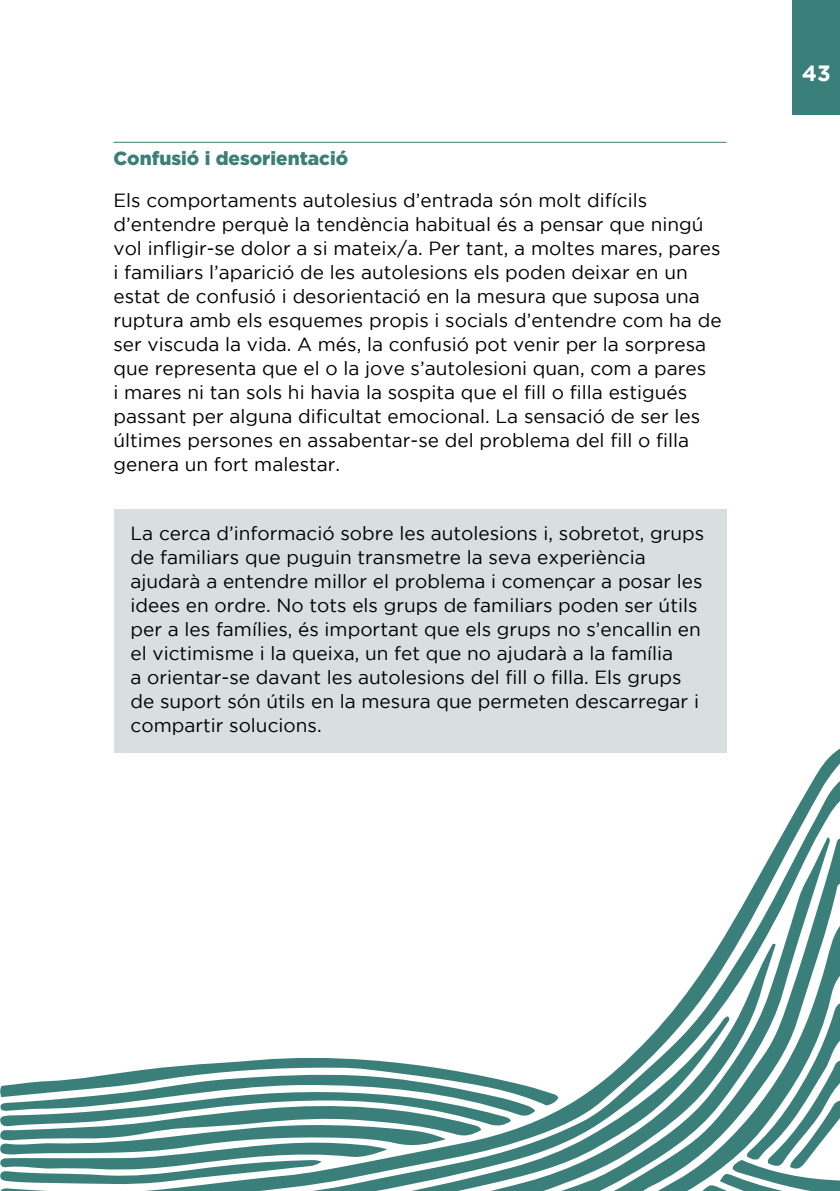
<style>
.page{position:relative;width:840px;height:1191px;background:#fff}
.page>*{position:absolute;margin:0;border:0;box-sizing:border-box;transform-origin:0 0}
.t1{font:700 22px "Gotham";color:#fff}
.t2{font:19px/24px "Gotham";color:#000}
.t3{font:900 19px "Gotham";color:#3b7f7a}
</style>
<div class="page">
<div style="left:792px;top:0;width:47px;height:115px;background:#3b7f7a"></div>
<hr style="left:113px;top:142px;width:613px;height:1px;background:#3b7f7a">
<div style="left:113px;top:509px;width:613px;height:243px;background:#d7e0df"></div>
<svg style="left:780px;top:781px;width:59px;height:57px"></svg>
<svg style="left:730px;top:838px;width:109px;height:88px"></svg>
<svg style="left:720px;top:926px;width:119px;height:77px;fill:#3b7f7a"></svg>
<svg style="left:775px;top:1003px;width:64px;height:188px"></svg>
<svg style="left:668px;top:943px;width:107px;height:248px;fill:#41837e"></svg>
<svg style="left:1px;top:1016px;width:728px;height:175px"></svg>
<svg style="left:0;top:1057px;width:558px;height:129px"></svg>
<p class="t3" style="left:113px;top:146px;width:236px">Confusió i desorientació</p>
<p class="t2" style="left:113px;top:187px;width:609px">Els comportaments autolesius d’entrada són molt difícils d’entendre perquè la tendència habitual és a pensar que ningú vol infligir-se dolor a si mateix/a. Per tant, a moltes mares, pares i familiars l’aparició de les autolesions els poden deixar en un estat de confusió i desorientació en la mesura que suposa una ruptura amb els esquemes propis i socials d’entendre com ha de ser viscuda la vida. A més, la confusió pot venir per la sorpresa que representa que el o la jove s’autolesioni quan, com a pares<br>i mares ni tan sols hi havia la sospita que el fill o filla estigués passant per alguna dificultat emocional. La sensació de ser les últimes persones en assabentar-se del problema del fill o filla genera un fort malestar.</p>
<p class="t2" style="left:130px;top:521px;width:575px">La cerca d’informació sobre les autolesions i, sobretot, grups de familiars que puguin transmetre la seva experiència ajudarà a entendre millor el problema i començar a posar les idees en ordre. No tots els grups de familiars poden ser útils per a les famílies, és important que els grups no s’encallin en el victimisme i la queixa, un fet que no ajudarà a la família<br>a orientar-se davant les autolesions del fill o filla. Els grups de suport són útils en la mesura que permeten descarregar i compartir solucions.</p>
<p class="t1" style="left:801px;top:61px;width:30px">43</p>
</div>
